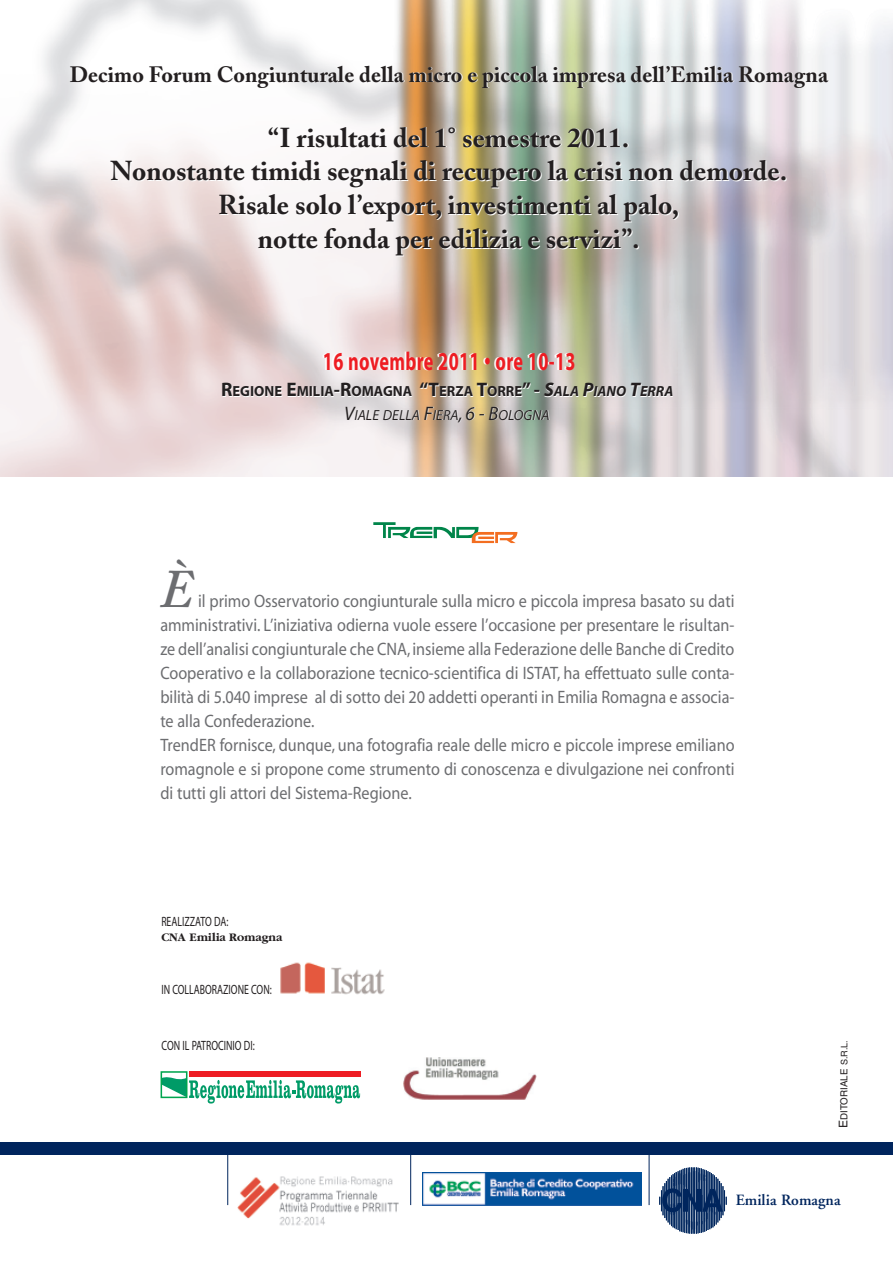
<style>
.page{position:relative;width:893px;height:1263px;background:#fff}
.page>*{position:absolute;margin:0;border:0;box-sizing:border-box;transform-origin:0 0}
.t1{font:italic 600 54px "Adobe Caslon";color:#6c6d70;scale:.9 1}
.t2{font:700 27.15px/33.8px "Adobe Caslon";color:#231f20;text-align:center}
.t3{font:700 25.95px "Myriad";letter-spacing:.02em;color:#ee1d23;scale:.7 1}
.t4{font:700 22.05px "Adobe Caslon";color:#231f20}
.t5{font:18px/24px "Myriad";color:#6c6d70;scale:.9 1}
.t6{font:600 15.6px "Adobe Garamond";letter-spacing:.005em;color:#00255d}
.t7{font:700 14.7px/23.5px "Myriad";color:#231f20;text-align:center}
.t8{font:13.5px "Myriad";color:#231f20;scale:.72 1}
.t9{font:700 12px "Garamond";color:#231f20}
.t10{font:9.75px "Helvetica";color:#231f20}
.s1{font-size:19.65px}
.s2{font-style:italic;font-size:19.65px}
.s3{font-style:italic}
.s4{font-weight:400;font-style:italic;font-size:19.65px}
.s5{font-weight:400;font-style:italic}
.s6{font-size:12px}
.s7{font-size:9px}
</style>
<div class="page">
<svg style="left:373px;top:522px;width:144px;height:21px"></svg>
<img style="left:280px;top:962px;width:105px;height:33px">
<div style="left:161px;top:1071px;width:26px;height:27px;border:2px solid #00a54f"></div>
<svg style="left:161px;top:1075px;width:199px;height:28px"></svg>
<div style="left:189px;top:1071px;width:171px;height:5px;background:#ee1d23"></div>
<img style="left:403px;top:1057px;width:134px;height:43px">
<img style="left:0;top:0;width:893px;height:476px">
<div style="left:0;top:1142px;width:893px;height:13px;background:#00255d"></div>
<hr style="left:706px;top:1170px;width:1px;height:61px;background:#00255d">
<hr style="left:704px;top:1170px;width:1px;height:62px;background:#00255d">
<hr style="left:679px;top:1170px;width:1px;height:61px;background:#00255d">
<hr style="left:681px;top:1170px;width:1px;height:62px;background:#00255d">
<hr style="left:703px;top:1169px;width:1px;height:63px;background:#00255d">
<hr style="left:683px;top:1169px;width:1px;height:63px;background:#00255d">
<hr style="left:701px;top:1168px;width:1px;height:65px;background:#00255d">
<hr style="left:699px;top:1168px;width:1px;height:65px;background:#00255d">
<hr style="left:698px;top:1168px;width:1px;height:65px;background:#00255d">
<hr style="left:696px;top:1167px;width:1px;height:66px;background:#00255d">
<hr style="left:694px;top:1167px;width:1px;height:66px;background:#00255d">
<hr style="left:693px;top:1167px;width:1px;height:66px;background:#00255d">
<hr style="left:691px;top:1167px;width:1px;height:66px;background:#00255d">
<hr style="left:689px;top:1167px;width:1px;height:66px;background:#00255d">
<hr style="left:688px;top:1168px;width:1px;height:65px;background:#00255d">
<hr style="left:686px;top:1168px;width:1px;height:65px;background:#00255d">
<hr style="left:684px;top:1168px;width:1px;height:65px;background:#00255d">
<svg style="left:660px;top:1171px;width:67px;height:60px"></svg>
<hr style="left:649px;top:1152px;width:1px;height:53px;background:#00255d">
<img style="left:422px;top:1173px;width:220px;height:33px">
<hr style="left:410px;top:1152px;width:1px;height:53px;background:#00255d">
<img style="left:237px;top:1176px;width:162px;height:50px">
<hr style="left:227px;top:1152px;width:1px;height:53px;background:#00255d">
<p class="t4" style="left:70px;top:65px;width:760px">Decimo Forum Congiunturale della micro e piccola impresa dell’Emilia Romagna</p>
<h2 class="t2" style="left:110px;top:123px;width:678px">“I risultati del 1° semestre 2011.<br>Nonostante timidi segnali di recupero la crisi non demorde.<br>Risale solo l’export, investimenti al palo,<br>notte fonda per edilizia e servizi”.</h2>
<h3 class="t3" style="left:323px;top:351px;width:362px">16 novembre 2011 • ore 10-13</h3>
<p class="t7" style="left:221px;top:381px;width:454px"><span class="s1">R</span>EGIONE <span class="s1">E</span>MILIA<span class="s1">-R</span>OMAGNA <span class="s1">“T</span>ERZA <span class="s1">T</span>ORRE<span class="s1">” -</span> <span class="s2">S</span><span class="s3">ALA</span> <span class="s2">P</span><span class="s3">IANO</span> <span class="s2">T</span><span class="s3">ERRA<br></span><span class="s4">V</span><span class="s5">IALE DELLA</span> <span class="s4">F</span><span class="s5">IERA</span><span class="s4">, 6 - B</span><span class="s5">OLOGNA</span></p>
<h1 class="t1" style="left:160px;top:571px;width:38px">È</h1>
<p class="t5" style="left:160px;top:591px;width:639px;text-indent:38px">il primo Osservatorio congiunturale sulla micro e piccola impresa basato su dati amministrativi. L’iniziativa odierna vuole essere l’occasione per presentare le risultan&shy;ze dell’analisi congiunturale che CNA,insieme alla Federazione delle Banche di Credito Cooperativo e la collaborazione tecnico-scientifica di ISTAT, ha effettuato sulle conta&shy;bilità di 5.040 imprese al di sotto dei 20 addetti operanti in Emilia Romagna e associa&shy;te alla Confederazione.<br>TrendER fornisce, dunque, una fotografia reale delle micro e piccole imprese emiliano romagnole e si propone come strumento di conoscenza e divulgazione nei confronti di tutti gli attori del Sistema-Regione.</p>
<p class="t8" style="left:161px;top:916px;width:95px">REALIZZATO DA:</p>
<p class="t9" style="left:161px;top:930px;width:123px">CNA Emilia Romagna</p>
<p class="t8" style="left:161px;top:984px;width:155px">IN COLLABORAZIONE CON:</p>
<p class="t8" style="left:162px;top:1040px;width:131px">CON IL PATROCINIO DI:</p>
<p class="t10" style="left:840px;top:1128px;width:89px;rotate:-90deg"><span class="s6">E</span>DITORIALE <span class="s7">S.R.L.</span></p>
<p class="t6" style="left:736px;top:1194px;width:106px">Emilia Romagna</p>
</div>
